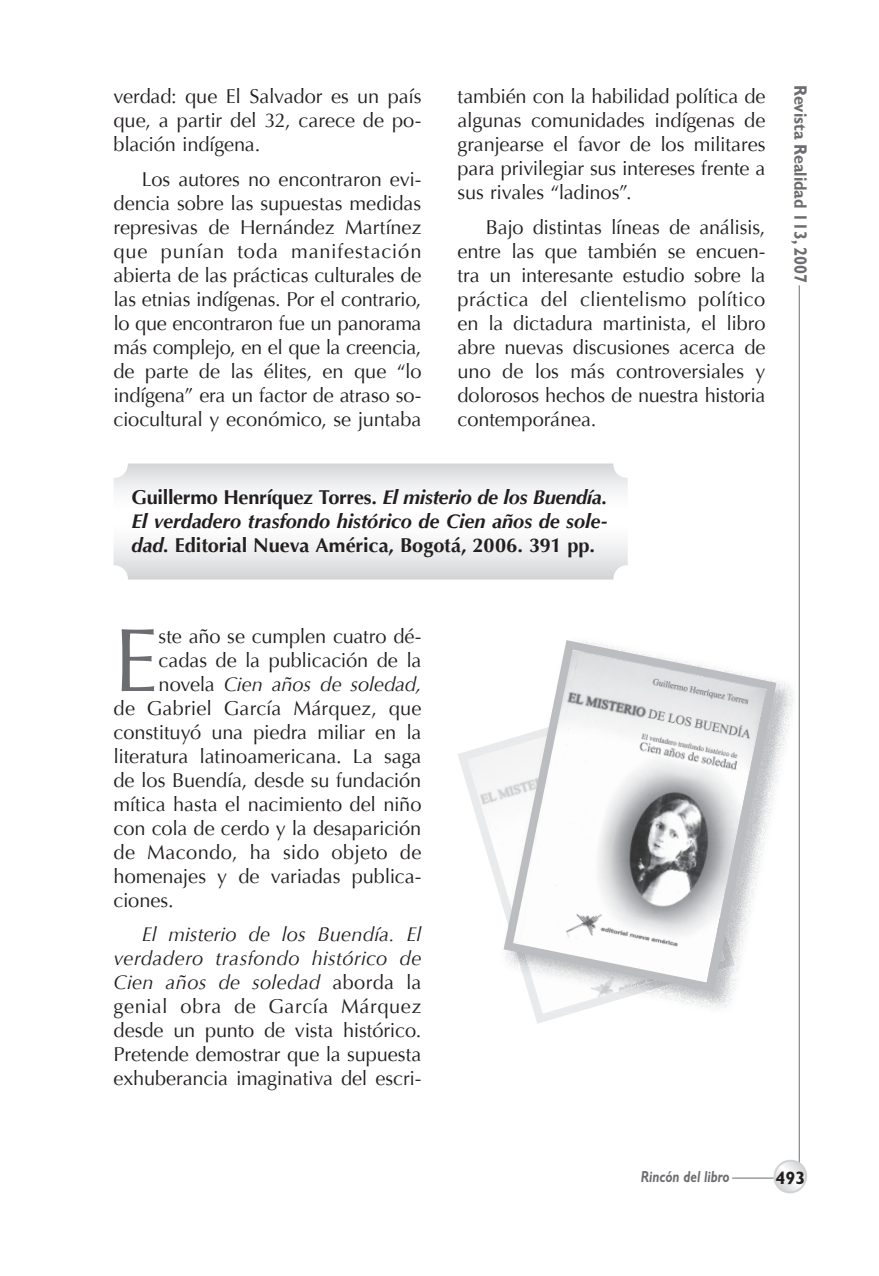
<style>
.page{position:relative;width:879px;height:1276px;background:#fff}
.page>*{position:absolute;margin:0;border:0;box-sizing:border-box;transform-origin:0 0}
.t1{font:90.2px "Optima";color:#6c6d70}
.t2{font:20px/24px "Optima";letter-spacing:-.01em;color:#231f20;text-align:justify}
.t3{font:italic 700 20px/24px "Optima";letter-spacing:-.005em;color:#231f20;text-align:justify}
.t4{font:italic 20px "Optima";letter-spacing:-.005em;color:#231f20}
.t5{font:20px "Optima";letter-spacing:.02em;color:#231f20}
.t6{font:700 18px "Gill Sans";color:#6c6d70;scale:.9 1}
.t7{font:700 18px "Gill Sans";color:#231f20}
.t8{font:italic 700 16px "Gill Sans";color:#6c6d70;scale:.8 1}
.s1{font-style:normal}
.s2{font-style:italic}
</style>
<div class="page">
<hr style="left:798px;top:285px;width:1px;height:882px;background:#6c6d70">
<hr style="left:732px;top:1177px;width:59px;height:1px;background:#6c6d70">
<svg style="left:770px;top:1156px;width:37px;height:38px"></svg>
<svg style="left:113px;top:463px;width:514px;height:116px"></svg>
<svg style="left:458px;top:742px;width:116px;height:281px"></svg>
<img style="left:781px;top:682px;width:13px;height:74px">
<img style="left:501px;top:996px;width:231px;height:16px">
<svg style="left:499px;top:640px;width:282px;height:356px"></svg>
<p class="t2" style="left:113px;top:85px;width:309px">verdad: que El Salvador es un país que, a partir del 32, carece de po&shy;blación indígena.</p>
<p class="t2" style="left:113px;top:167px;width:309px;text-indent:28px">Los autores no encontraron evi&shy;dencia sobre las supuestas medidas represivas de Hernández Martínez que punían toda manifestación abierta de las prácticas culturales de las etnias indígenas. Por el contrario, lo que encontraron fue un panorama más complejo, en el que la creencia, de parte de las élites, en que “lo indígena” era un factor de atraso so&shy;ciocultural y económico, se juntaba</p>
<p class="t2" style="left:457px;top:85px;width:309px">también con la habilidad política de algunas comunidades indígenas de granjearse el favor de los militares para privilegiar sus intereses frente a sus rivales “ladinos”.</p>
<p class="t2" style="left:457px;top:215px;width:309px;text-indent:28px">Bajo distintas líneas de análisis, entre las que también se encuen&shy;tra un interesante estudio sobre la práctica del clientelismo político en la dictadura martinista, el libro abre nuevas discusiones acerca de uno de los más controversiales y dolorosos hechos de nuestra historia contemporánea.</p>
<p class="t3" style="left:131px;top:485px;width:477px"><span class="s1">Guillermo Henríquez Torres.</span> El misterio de los Buendía.<br>El verdadero trasfondo histórico de Cien años de sole&shy;dad. <span class="s1">Editorial Nueva América, Bogotá, 2006. 391 pp.</span></p>
<p class="t6" style="left:807px;top:85px;width:221px;rotate:90deg">Revista Realidad 113, 2007</p>
<h1 class="t1" style="left:113px;top:608px;width:47px">E</h1>
<p class="t2" style="left:159px;top:624px;width:264px">ste año se cumplen cuatro dé-</p>
<p class="t2" style="left:159px;top:648px;width:264px">cadas de la publicación de la</p>
<p class="t4" style="left:159px;top:672px;width:264px"><span class="s1">novela</span> Cien años de soledad,</p>
<p class="t2" style="left:113px;top:696px;width:309px">de Gabriel García Márquez, que</p>
<p class="t2" style="left:113px;top:720px;width:309px">constituyó una piedra miliar en la</p>
<p class="t2" style="left:113px;top:744px;width:309px">literatura latinoamericana. La saga</p>
<p class="t2" style="left:113px;top:768px;width:309px">de los Buendía, desde su fundación</p>
<p class="t2" style="left:113px;top:792px;width:309px">mítica hasta el nacimiento del niño</p>
<p class="t2" style="left:113px;top:816px;width:309px">con cola de cerdo y la desaparición</p>
<p class="t5" style="left:113px;top:840px;width:309px">de Macondo, ha sido objeto de</p>
<p class="t2" style="left:113px;top:864px;width:309px">homenajes y de variadas publica-</p>
<p class="t2" style="left:113px;top:888px;width:62px">ciones.</p>
<p class="t2" style="left:113px;top:922px;width:309px;text-indent:28px"><span class="s2">El misterio de los Buendía. El verdadero trasfondo histórico de Cien años de soledad</span> aborda la genial obra de García Márquez desde un punto de vista histórico.<br>Pretende demostrar que la supuesta exhuberancia imaginativa del escri-</p>
<p class="t8" style="left:641px;top:1171px;width:112px">Rincón del libro</p>
<p class="t7" style="left:775px;top:1171px;width:31px">493</p>
</div>
